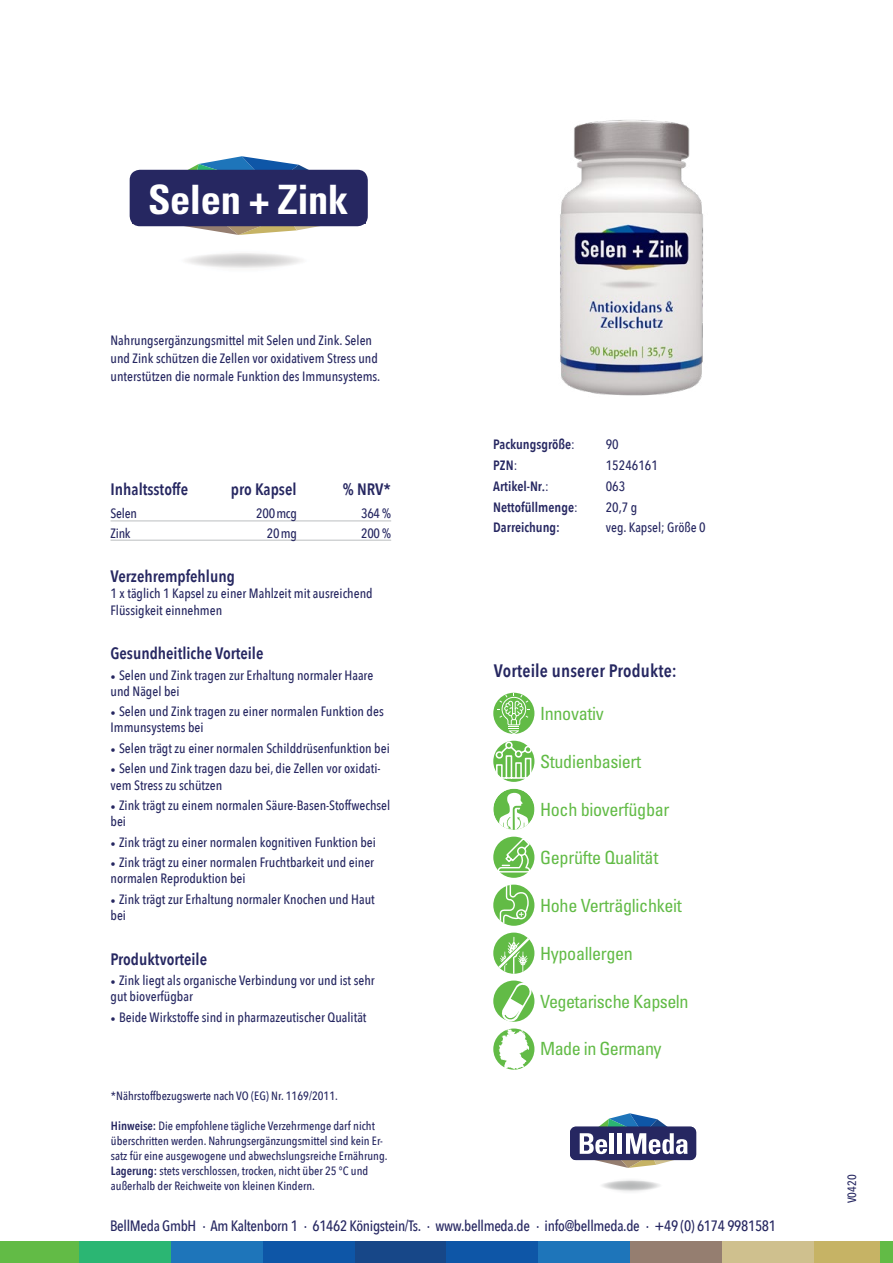
<style>
.page{position:relative;width:893px;height:1263px;background:#fff}
.page>*{position:absolute;margin:0;border:0;box-sizing:border-box;transform-origin:0 0}
.t1{font:700 condensed 40.5px "Univers LT";letter-spacing:-.01em;color:#fff}
.t2{font:condensed 18.15px "Univers LT";letter-spacing:-.02em;color:#62bb46}
.t3{font:600 18px "Avenir Next Condensed";letter-spacing:.01em;color:#262761}
.t4{font:600 16.5px "Avenir Next Condensed";color:#262761}
.t5{font:500 15px "Avenir Next Condensed";letter-spacing:-.02em;color:#262761}
.t6{font:500 13.5px/16.2px "Avenir Next Condensed";color:#262761}
.t7{font:600 13.5px "Avenir Next Condensed";color:#262761}
.t8{font:500 12px/15px "Avenir Next Condensed";color:#262761}
.s1{font-family:"Minion Pro";font-weight:400}
.s2{font-weight:600}
.s3{font-weight:500}
</style>
<div class="page">
<div style="left:0;top:1242px;width:79px;height:21px;background:#62bb46"></div>
<div style="left:79px;top:1242px;width:92px;height:21px;background:#2bb673"></div>
<div style="left:171px;top:1242px;width:92px;height:21px;background:#1e75ba"></div>
<div style="left:263px;top:1242px;width:92px;height:21px;background:#0e56a7"></div>
<div style="left:355px;top:1242px;width:91px;height:21px;background:#174788"></div>
<div style="left:446px;top:1242px;width:92px;height:21px;background:#0e56a7"></div>
<div style="left:538px;top:1242px;width:92px;height:21px;background:#1e75ba"></div>
<div style="left:630px;top:1242px;width:92px;height:21px;background:#957e70"></div>
<div style="left:722px;top:1242px;width:92px;height:21px;background:#cfc08e"></div>
<div style="left:814px;top:1242px;width:79px;height:21px;background:#c6b365"></div>
<div style="left:601px;top:1177px;width:59px;height:17px;background:#fbfbfc;border-radius:50%"></div>
<svg style="left:598px;top:1180px;width:65px;height:11px"></svg>
<div style="left:570px;top:1127px;width:126px;height:33px;background:#262761;border-radius:6px"></div>
<svg style="left:580px;top:1113px;width:107px;height:55px"></svg>
<div style="left:880px;top:1242px;width:13px;height:21px;background:#62bb46"></div>
<svg style="left:493px;top:1028px;width:41px;height:42px"></svg>
<div style="left:493px;top:932px;width:41px;height:42px;background:#62bb46;border-radius:50%"></div>
<svg style="left:498px;top:937px;width:31px;height:37px"></svg>
<div style="left:493px;top:885px;width:41px;height:41px;background:#62bb46;border-radius:50%"></div>
<svg style="left:500px;top:885px;width:29px;height:38px"></svg>
<div style="left:493px;top:693px;width:41px;height:41px;background:#62bb46;border-radius:50%"></div>
<svg style="left:497px;top:693px;width:33px;height:41px"></svg>
<div style="left:493px;top:837px;width:41px;height:41px;background:#62bb46;border-radius:50%"></div>
<svg style="left:497px;top:836px;width:34px;height:37px"></svg>
<svg style="left:493px;top:980px;width:41px;height:42px"></svg>
<svg style="left:499px;top:981px;width:34px;height:89px"></svg>
<div style="left:493px;top:741px;width:41px;height:41px;background:#62bb46;border-radius:50%"></div>
<svg style="left:493px;top:741px;width:41px;height:38px"></svg>
<div style="left:493px;top:789px;width:41px;height:41px;background:#62bb46;border-radius:50%"></div>
<svg style="left:499px;top:793px;width:29px;height:37px"></svg>
<hr style="left:111px;top:520px;width:280px;height:1px;background:#bcbec0">
<hr style="left:111px;top:540px;width:280px;height:1px;background:#bcbec0">
<svg style="left:132px;top:156px;width:233px;height:79px"></svg>
<div style="left:130px;top:170px;width:238px;height:56px;background:#262761;border-radius:10px"></div>
<img style="left:560px;top:120px;width:143px;height:276px">
<h1 class="t1" style="left:148px;top:175px;width:202px">Selen + Zink</h1>
<p class="t6" style="left:111px;top:331px;width:271px;line-height:18px">Nahrungsergänzungsmittel mit Selen und Zink. Selen und Zink schützen die Zellen vor oxidativem Stress und unterstützen die normale Funktion des Immunsystems.</p>
<p class="t4" style="left:111px;top:475px;width:79px">Inhaltsstoffe</p>
<p class="t4" style="left:231px;top:475px;width:67px">pro Kapsel</p>
<p class="t4" style="left:343px;top:475px;width:50px">% NRV*</p>
<p class="t6" style="left:111px;top:505px;width:28px">Selen</p>
<p class="t6" style="left:256px;top:505px;width:42px">200mcg</p>
<p class="t6" style="left:361px;top:505px;width:31px">364 %</p>
<p class="t6" style="left:111px;top:525px;width:22px">Zink</p>
<p class="t6" style="left:267px;top:525px;width:31px">20mg</p>
<p class="t6" style="left:361px;top:525px;width:31px">200 %</p>
<p class="t4" style="left:111px;top:562px;width:126px">Verzehrempfehlung</p>
<p class="t6" style="left:111px;top:585px;width:264px">1 x täglich 1 Kapsel zu einer Mahlzeit mit ausreichend<br>Flüssigkeit einnehmen</p>
<p class="t4" style="left:111px;top:639px;width:154px">Gesundheitliche Vorteile</p>
<p class="t6" style="left:111px;top:667px;width:264px"><span class="s1">•</span> Selen und Zink tragen zur Erhaltung normaler Haare und Nägel bei</p>
<p class="t6" style="left:111px;top:703px;width:275px"><span class="s1">•</span> Selen und Zink tragen zu einer normalen Funktion des<br>Immunsystems bei</p>
<p class="t6" style="left:111px;top:740px;width:281px"><span class="s1">•</span> Selen trägt zu einer normalen Schilddrüsenfunktion bei</p>
<p class="t6" style="left:111px;top:760px;width:272px"><span class="s1">•</span> Selen und Zink tragen dazu bei, die Zellen vor oxidati&shy;vem Stress zu schützen</p>
<p class="t6" style="left:111px;top:797px;width:281px"><span class="s1">•</span> Zink trägt zu einem normalen Säure-Basen-Stoffwechsel bei</p>
<p class="t6" style="left:111px;top:834px;width:267px"><span class="s1">•</span> Zink trägt zu einer normalen kognitiven Funktion bei</p>
<p class="t6" style="left:111px;top:854px;width:265px"><span class="s1">•</span> Zink trägt zu einer normalen Fruchtbarkeit und einer normalen Reproduktion bei</p>
<p class="t6" style="left:111px;top:891px;width:266px"><span class="s1">•</span> Zink trägt zur Erhaltung normaler Knochen und Haut bei</p>
<p class="t4" style="left:111px;top:945px;width:98px">Produktvorteile</p>
<p class="t6" style="left:111px;top:972px;width:266px"><span class="s1">•</span> Zink liegt als organische Verbindung vor und ist sehr gut bioverfügbar</p>
<p class="t6" style="left:111px;top:1009px;width:257px"><span class="s1">•</span> Beide Wirkstoffe sind in pharmazeutischer Qualität</p>
<p class="t8" style="left:111px;top:1088px;width:228px">*Nährstoffbezugswerte nach VO (EG) Nr. 1169/2011.</p>
<p class="t8" style="left:111px;top:1118px;width:278px"><span class="s2">Hinweise:</span> Die empfohlene tägliche Verzehrmenge darf nicht überschritten werden. Nahrungsergänzungsmittel sind kein Er&shy;satz für eine ausgewogene und abwechslungsreiche Ernährung.<br><span class="s2">Lagerung:</span> stets verschlossen, trocken, nicht über 25 °C und außerhalb der Reichweite von kleinen Kindern.</p>
<p class="t7" style="left:493px;top:433px;width:83px">Packungsgröße<span class="s3">:</span></p>
<p class="t6" style="left:606px;top:436px;width:15px">90</p>
<p class="t7" style="left:493px;top:454px;width:26px">PZN<span class="s3">:</span></p>
<p class="t6" style="left:606px;top:457px;width:54px">15246161</p>
<p class="t7" style="left:493px;top:474px;width:57px">Artikel-Nr.<span class="s3">:</span></p>
<p class="t6" style="left:606px;top:478px;width:21px">063</p>
<p class="t7" style="left:493px;top:495px;width:86px">Nettofüllmenge<span class="s3">:</span></p>
<p class="t6" style="left:606px;top:499px;width:33px">20,7 g</p>
<p class="t7" style="left:493px;top:516px;width:68px">Darreichung:</p>
<p class="t6" style="left:606px;top:519px;width:101px">veg. Kapsel; Größe 0</p>
<h3 class="t3" style="left:494px;top:655px;width:185px">Vorteile unserer Produkte:</h3>
<h2 class="t2" style="left:540px;top:702px;width:65px">Innovativ</h2>
<h2 class="t2" style="left:540px;top:750px;width:103px">Studienbasiert</h2>
<h2 class="t2" style="left:540px;top:798px;width:131px">Hoch bioverfügbar</h2>
<h2 class="t2" style="left:540px;top:846px;width:120px">Geprüfte Qualität</h2>
<h2 class="t2" style="left:540px;top:894px;width:143px">Hohe Verträglichkeit</h2>
<h2 class="t2" style="left:540px;top:942px;width:94px">Hypoallergen</h2>
<h2 class="t2" style="left:540px;top:990px;width:150px">Vegetarische Kapseln</h2>
<h2 class="t2" style="left:540px;top:1037px;width:123px">Made in Germany</h2>
<p class="t5" style="left:110px;top:1216px;width:668px">BellMeda GmbH · Am Kaltenborn 1 · 61462 Königstein/Ts. · www.bellmeda.de · info@bellmeda.de · +49 (0) 6174 9981581</p>
<p class="t8" style="left:845px;top:1203px;width:30px;rotate:-90deg">V0420</p>
</div>
